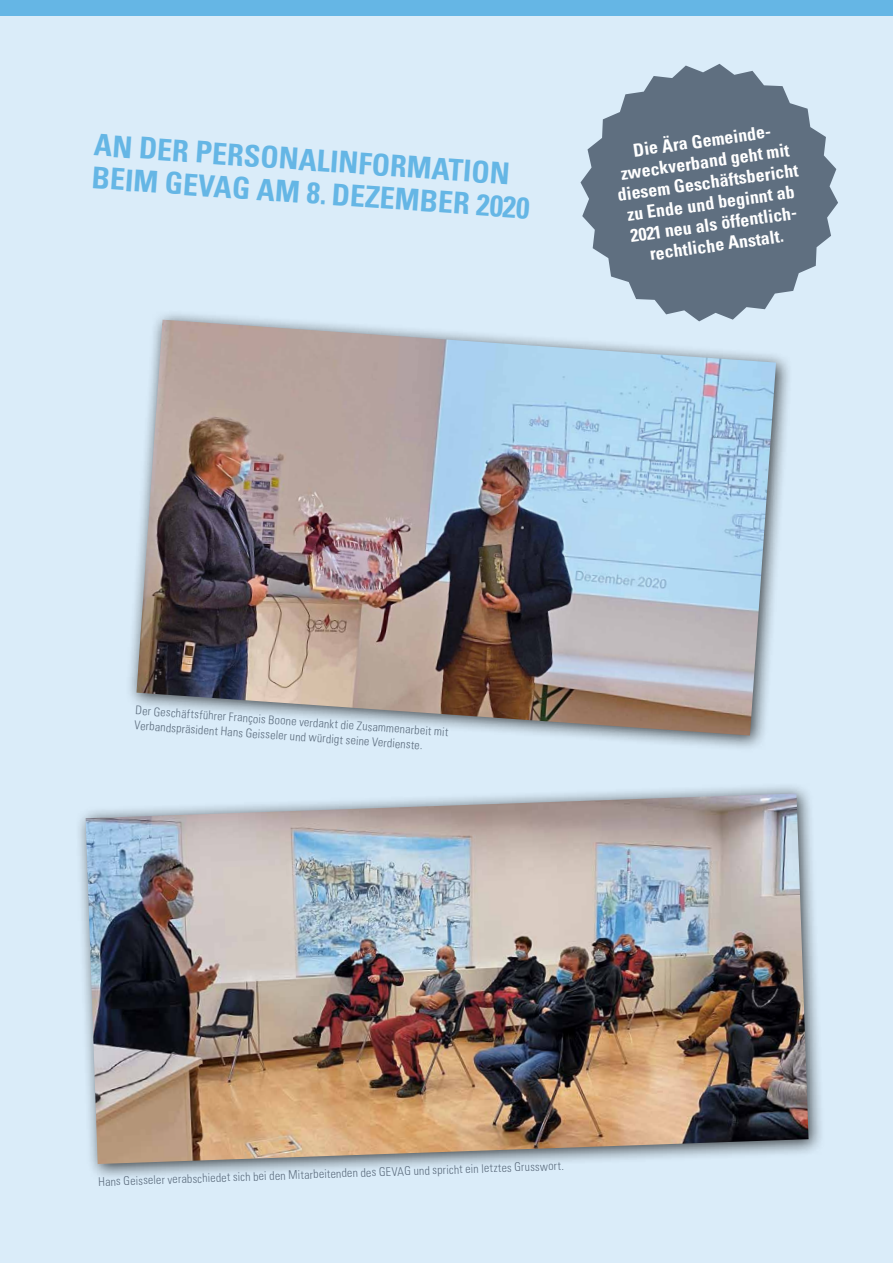
<style>
.page{position:relative;width:893px;height:1263px;background:#daecf9}
.page>*{position:absolute;margin:0;border:0;box-sizing:border-box;transform-origin:0 0}
.t1{font:700 condensed 30px/33px "Univers LT Pro";color:#65b6e5}
.t2{font:700 condensed 18px/21px "Univers LT Pro";color:#fff;text-align:center}
.t3{font:300 condensed 12px/15px "Univers LT Pro";color:#5f6f80}
</style>
<div class="page">
<div style="left:75px;top:783px;width:750px;height:398px;background:#000;opacity:.7"></div>
<img style="left:86px;top:793px;width:722px;height:371px">
<div style="left:126px;top:309px;width:667px;height:443px;background:#000;opacity:.7"></div>
<img style="left:137px;top:320px;width:639px;height:415px">
<div style="left:0;top:0;width:893px;height:15px;background:#65b6e5"></div>
<svg style="left:580px;top:64px;width:258px;height:257px;fill:#5f6f80"></svg>
<h1 class="t1" style="left:95px;top:128px;width:440px;rotate:4deg">AN DER PERSONALINFORMATION<br>BEIM GEVAG AM 8. DEZEMBER 2020</h1>
<h2 class="t2" style="left:610px;top:143px;width:184px;rotate:-8deg">Die Ära Gemeinde&shy;zweckverband geht mit diesem Geschäftsbericht zu Ende und beginnt ab<br>2021 neu als öffentlich&shy;rechtliche Anstalt.</h2>
<p class="t3" style="left:136px;top:702px;width:315px;rotate:4deg">Der Geschäftsführer François Boone verdankt die Zusammenarbeit mit<br>Verbandspräsident Hans Geisseler und würdigt seine Verdienste.</p>
<p class="t3" style="left:98px;top:1173px;width:467px;rotate:-2deg">Hans Geisseler verabschiedet sich bei den Mitarbeitenden des GEVAG und spricht ein letztes Grusswort.</p>
</div>
